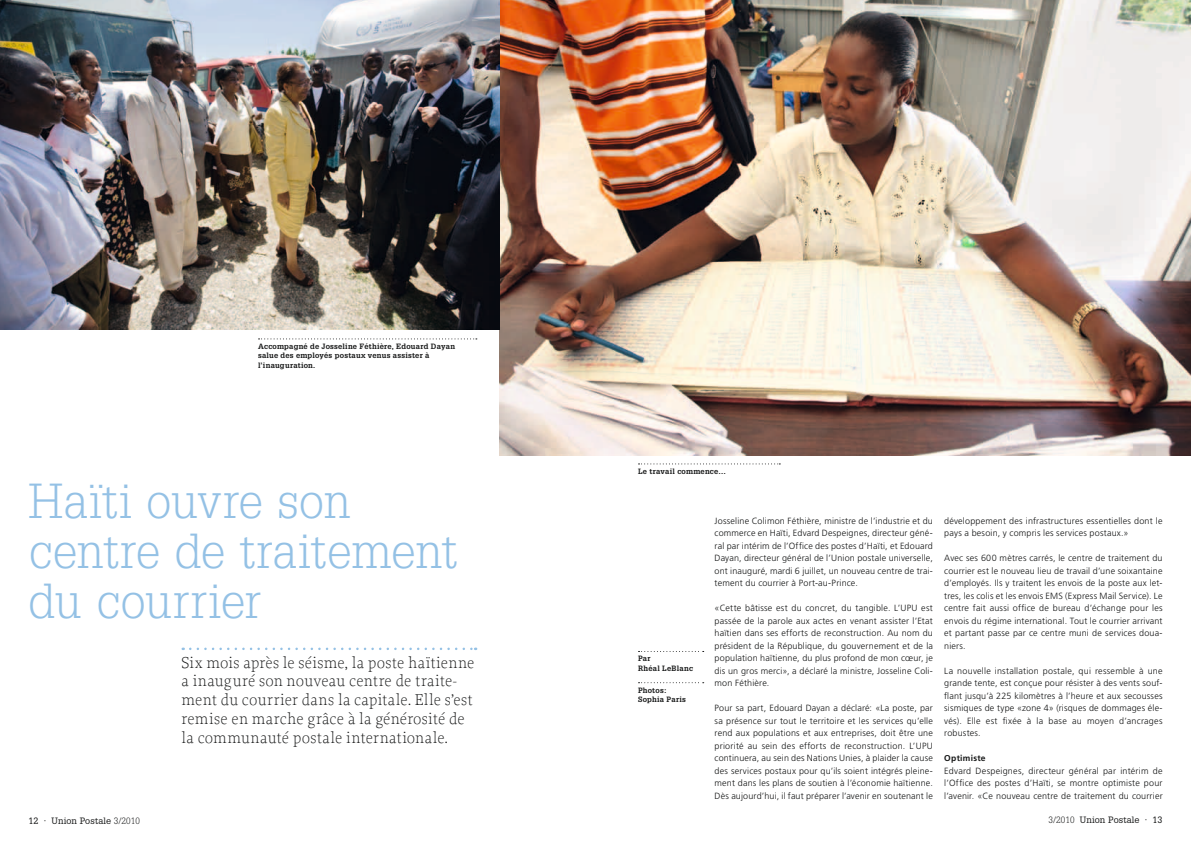
<style>
.page{position:relative;width:1191px;height:842px;background:#fff}
.page>*{position:absolute;margin:0;border:0;box-sizing:border-box;transform-origin:0 0}
.t1{font:300 48px/50px "Glypha LT Std";color:#94c1e5}
.t2{font:200 16.5px/18.7px "Proforma";letter-spacing:.01em;color:#151616}
.t3{font:300 9px/12.5px "Frutiger LT Std";letter-spacing:.02em;color:#151616;text-align:justify}
.t4{font:9px "Glypha LT Std";letter-spacing:.01em;color:#151616}
.t5{font:700 8.5px "Frutiger LT Std";letter-spacing:.03em;color:#151616}
.t6{font:700 7.5px/9.4px "Glypha LT Std";letter-spacing:.03em;color:#151616}
.s1{font-weight:300}
</style>
<div class="page">
<svg style="left:638px;top:651px;width:65px;height:1px"></svg>
<svg style="left:638px;top:682px;width:65px;height:1px"></svg>
<svg style="left:190px;top:648px;width:286px;height:2px"></svg>
<svg style="left:638px;top:463px;width:142px;height:1px"></svg>
<svg style="left:258px;top:338px;width:219px;height:1px"></svg>
<img style="left:499px;top:0;width:692px;height:455px">
<img style="left:0;top:0;width:499px;height:330px">
<p class="t6" style="left:258px;top:341px;width:198px">Accompagné de Josseline Féthière, Edouard Dayan salue des employés postaux venus assister à l’inauguration.</p>
<h1 class="t1" style="left:28px;top:476px;width:431px">Haïti ouvre son centre de traitement du courrier</h1>
<h2 class="t2" style="left:181px;top:653px;width:294px">Six mois après le séisme, la poste haïtienne a inauguré son nouveau centre de traite&shy;ment du courrier dans la capitale. Elle s’est remise en marche grâce à la générosité de la communauté postale internationale.</h2>
<p class="t6" style="left:638px;top:466px;width:89px">Le travail commence…</p>
<p class="t6" style="left:638px;top:654px;width:56px">Par<br>Rhéal LeBlanc</p>
<p class="t6" style="left:638px;top:685px;width:49px">Photos:<br>Sophia Paris</p>
<p class="t3" style="left:714px;top:515px;width:220px">Josseline Colimon Féthière, ministre de l’industrie et du commerce en Haïti, Edvard Despeignes, directeur géné&shy;ral par intérim de l’Office des postes d’Haïti, et Edouard Dayan, directeur général de l’Union postale universelle, ont inauguré, mardi 6 juillet, un nouveau centre de trai&shy;tement du courrier à Port-au-Prince.</p>
<p class="t3" style="left:714px;top:602px;width:220px">«Cette bâtisse est du concret, du tangible. L’UPU est passée de la parole aux actes en venant assister l’Etat haïtien dans ses efforts de reconstruction. Au nom du président de la République, du gouvernement et de la population haïtienne, du plus profond de mon cœur, je dis un gros merci», a déclaré la ministre, Josseline Coli&shy;mon Féthière.</p>
<p class="t3" style="left:714px;top:702px;width:220px">Pour sa part, Edouard Dayan a déclaré: «La poste, par sa présence sur tout le territoire et les services qu’elle rend aux populations et aux entreprises, doit être une priorité au sein des efforts de reconstruction. L’UPU continuera, au sein des Nations Unies, à plaider la cause des services postaux pour qu’ils soient intégrés pleine&shy;ment dans les plans de soutien à l’économie haïtienne.<br>Dès aujourd’hui, il faut préparer l’avenir en soutenant le</p>
<p class="t3" style="left:944px;top:515px;width:220px">développement des infrastructures essentielles dont le pays a besoin, y compris les services postaux.»</p>
<p class="t3" style="left:944px;top:552px;width:220px">Avec ses 600 mètres carrés, le centre de traitement du courrier est le nouveau lieu de travail d’une soixantaine d’employés. Ils y traitent les envois de la poste aux let&shy;tres, les colis et les envois EMS (Express Mail Service). Le centre fait aussi office de bureau d’échange pour les envois du régime international. Tout le courrier arrivant et partant passe par ce centre muni de services doua&shy;niers.</p>
<p class="t3" style="left:944px;top:665px;width:220px">La nouvelle installation postale, qui ressemble à une grande tente, est conçue pour résister à des vents souf&shy;flant jusqu’à 225 kilomètres à l’heure et aux secousses sismiques de type «zone 4» (risques de dommages éle&shy;vés). Elle est fixée à la base au moyen d’ancrages robustes.</p>
<p class="t5" style="left:944px;top:753px;width:43px">Optimiste</p>
<p class="t3" style="left:944px;top:765px;width:220px">Edvard Despeignes, directeur général par intérim de l’Office des postes d’Haïti, se montre optimiste pour l’avenir. «Ce nouveau centre de traitement du courrier</p>
<p class="t4" style="left:28px;top:815px;width:113px">12 · Union Postale <span class="s1">3/2010</span></p>
<p class="t4" style="left:1048px;top:814px;width:116px"><span class="s1">3/2010</span> Union Postale · 13</p>
</div>
